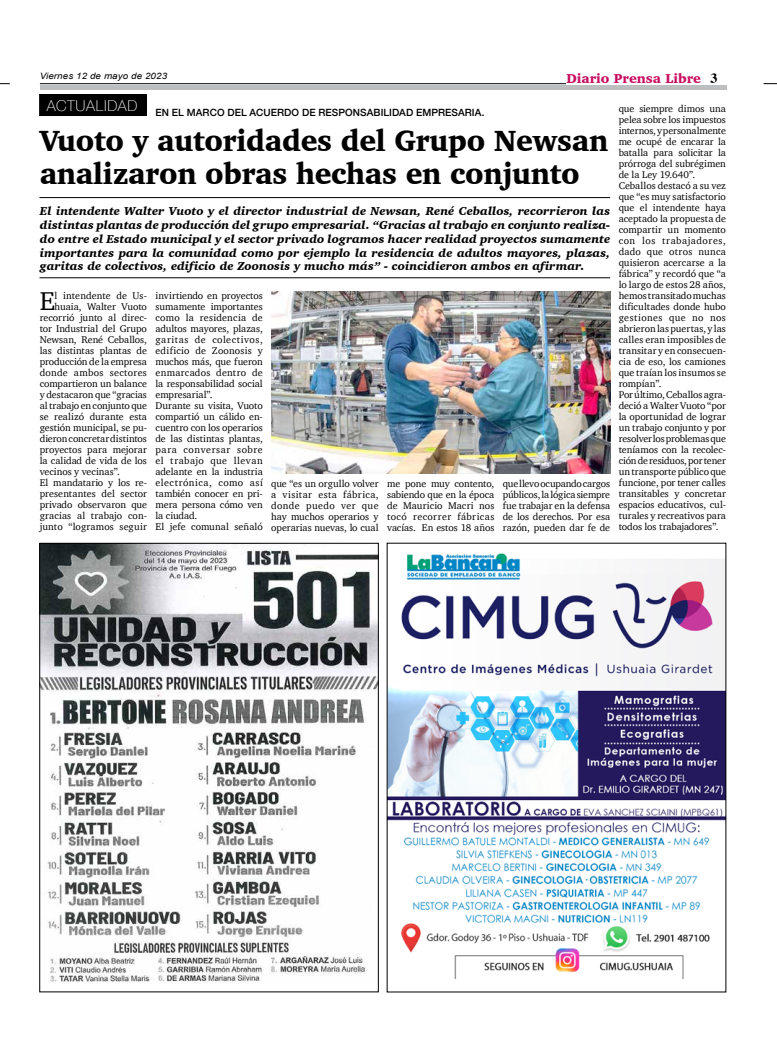
<style>
.page{position:relative;width:777px;height:1063px;background:#fff}
.page>*{position:absolute;margin:0;border:0;box-sizing:border-box;transform-origin:0 0}
.t1{font:900 30px/33.2px "Charter";letter-spacing:-.01em;color:#000;scale:.95 1}
.t2{font:26.4px "Charter";color:#000}
.t3{font:700 14px "Times";color:#000}
.t4{font:900 13.2px "Charter";color:#c80c5f}
.t5{font:italic 900 11.8px/13.7px "Charter";letter-spacing:.005em;color:#000;text-align:justify}
.t6{font:10px/11px "Charter";color:#000;text-align:justify}
.t7{font:500 10px "Helvetica Neue";letter-spacing:.01em;color:#000}
.t8{font:10px "Charter";letter-spacing:.03em;color:#000}
.t9{font:italic 8.8px "Arial";letter-spacing:.01em;color:#000;scale:1.11 1}
</style>
<div class="page">
<hr style="left:40px;top:83px;width:526px;height:1px;background:#000">
<hr style="left:40px;top:85px;width:686px;height:4px;background:#bcbec0">
<svg style="left:763px;top:83px;width:14px;height:1px"></svg>
<img style="left:389px;top:553px;width:335px;height:425px">
<img style="left:41px;top:545px;width:335px;height:437px">
<div style="left:39px;top:543px;width:339px;height:449px;border:1px solid #000"></div>
<div style="left:40px;top:95px;width:106px;height:21px;background:#000"></div>
<div style="left:39px;top:94px;width:107px;height:22px;border:1px solid #000"></div>
<hr style="left:39px;top:197px;width:571px;height:1px;background:#000">
<hr style="left:39px;top:278px;width:571px;height:1px;background:#000">
<img style="left:271px;top:292px;width:339px;height:182px">
<p class="t9" style="left:40px;top:70px;width:116px">Viernes 12 de mayo de 2023</p>
<h3 class="t4" style="left:566px;top:71px;width:136px">Diario Prensa Libre</h3>
<h3 class="t3" style="left:710px;top:65px;width:8px">3</h3>
<p class="t7" style="left:47px;top:104px;width:439px"><sup>ACTUALIDAD</sup> EN EL MARCO DEL ACUERDO DE RESPONSABILIDAD EMPRESARIA.</p>
<h1 class="t1" style="left:40px;top:124px;width:600px">Vuoto y autoridades del Grupo Newsan analizaron obras hechas en conjunto</h1>
<p class="t5" style="left:40px;top:204px;width:572px">El intendente Walter Vuoto y el director industrial de Newsan, René Ceballos, recorrieron las distintas plantas de producción del grupo empresarial. “Gracias al trabajo en conjunto realiza&shy;do entre el Estado municipal y el sector privado logramos hacer realidad proyectos sumamente importantes para la comunidad como por ejemplo la residencia de adultos mayores, plazas, garitas de colectivos, edificio de Zoonosis y mucho más” - coincidieron ambos en afirmar.</p>
<h2 class="t2" style="left:40px;top:278px;width:17px">E</h2>
<p class="t6" style="left:55px;top:290px;width:94px">l intendente de Us-</p>
<p class="t6" style="left:55px;top:301px;width:94px">huaia, Walter Vuoto</p>
<p class="t6" style="left:40px;top:312px;width:109px">recorrió junto al direc-</p>
<p class="t6" style="left:40px;top:323px;width:109px">tor Industrial del Grupo</p>
<p class="t6" style="left:40px;top:334px;width:109px">Newsan, René Ceballos,</p>
<p class="t6" style="left:40px;top:345px;width:109px">las distintas plantas de</p>
<p class="t6" style="left:40px;top:356px;width:109px">producción de la empresa</p>
<p class="t8" style="left:40px;top:364px;width:109px">donde ambos sectores</p>
<p class="t6" style="left:40px;top:378px;width:109px">compartieron un balance</p>
<p class="t6" style="left:40px;top:389px;width:109px">y destacaron que “gracias</p>
<p class="t6" style="left:40px;top:400px;width:109px">al trabajo en conjunto que</p>
<p class="t6" style="left:40px;top:411px;width:109px">se realizó durante esta</p>
<p class="t6" style="left:40px;top:422px;width:109px">gestión municipal, se pu-</p>
<p class="t6" style="left:40px;top:433px;width:109px">dieron concretar distintos</p>
<p class="t6" style="left:40px;top:444px;width:109px">proyectos para mejorar</p>
<p class="t6" style="left:40px;top:455px;width:109px">la calidad de vida de los</p>
<p class="t6" style="left:40px;top:466px;width:82px">vecinos y vecinas”.</p>
<p class="t6" style="left:40px;top:477px;width:109px">El mandatario y los re-</p>
<p class="t6" style="left:40px;top:488px;width:109px">presentantes del sector</p>
<p class="t6" style="left:40px;top:499px;width:109px">privado observaron que</p>
<p class="t6" style="left:40px;top:510px;width:109px">gracias al trabajo con-</p>
<p class="t6" style="left:40px;top:521px;width:109px">junto “logramos seguir</p>
<p class="t6" style="left:155px;top:290px;width:109px;text-align:left">invirtiendo en proyectos sumamente importantes como la residencia de adultos mayores, plazas, garitas de colectivos, edificio de Zoonosis y muchos más, que fueron enmarcados dentro de la responsabilidad social empresarial”.<br>Durante su visita, Vuoto compartió un cálido en&shy;cuentro con los operarios de las distintas plantas, para conversar sobre el trabajo que llevan adelante en la industria electrónica, como así también conocer en pri&shy;mera persona cómo ven la ciudad.<br>El jefe comunal señaló</p>
<p class="t6" style="left:271px;top:478px;width:109px">que “es un orgullo volver a visitar esta fábrica, donde puedo ver que hay muchos operarios y operarias nuevas, lo cual</p>
<p class="t6" style="left:387px;top:478px;width:109px">me pone muy contento, sabiendo que en la época de Mauricio Macri nos tocó recorrer fábricas vacías. En estos 18 años</p>
<p class="t6" style="left:503px;top:478px;width:109px">que llevo ocupando cargos públicos, la lógica siempre fue trabajar en la defensa de los derechos. Por esa razón, pueden dar fe de</p>
<p class="t6" style="left:618px;top:103px;width:109px;text-align:left">que siempre dimos una pelea sobre los impuestos internos, y personalmente me ocupé de encarar la batalla para solicitar la prórroga del subrégimen de la Ley 19.640”.<br>Ceballos destacó a su vez que “es muy satisfactorio que el intendente haya aceptado la propuesta de compartir un momento con los trabajadores, dado que otros nunca quisieron acercarse a la fábrica” y recordó que “a lo largo de estos 28 años, hemos transitado muchas dificultades donde hubo gestiones que no nos abrieron las puertas, y las calles eran imposibles de transitar y en consecuen&shy;cia de eso, los camiones que traían los insumos se rompían”.<br>Por último, Ceballos agra&shy;deció a Walter Vuoto “por la oportunidad de lograr un trabajo conjunto y por resolver los problemas que teníamos con la recolec&shy;ción de residuos, por tener un transporte público que funcione, por tener calles transitables y concretar espacios educativos, cul&shy;turales y recreativos para todos los trabajadores”.</p>
</div>
